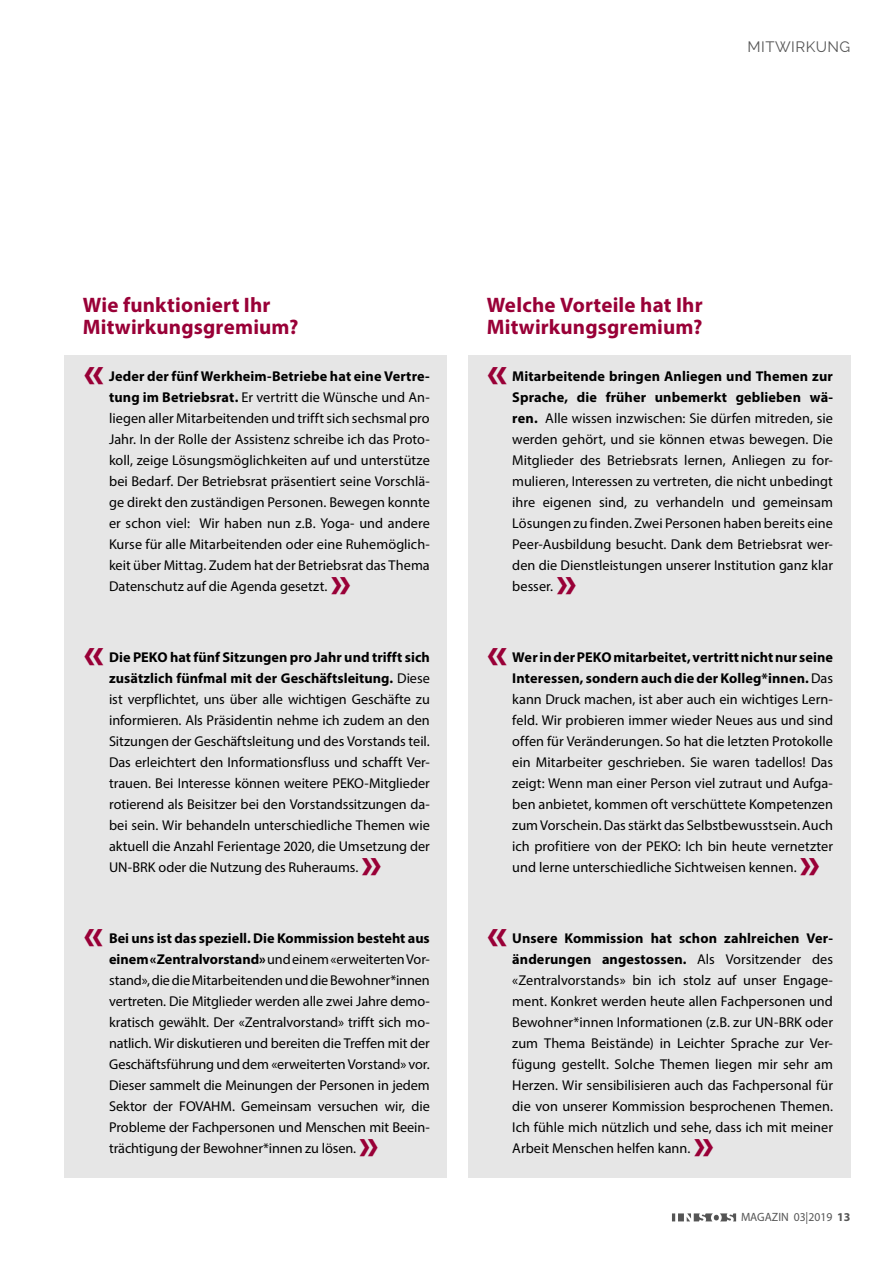
<style>
.page{position:relative;width:893px;height:1263px;background:#fff}
.page>*{position:absolute;margin:0;border:0;box-sizing:border-box;transform-origin:0 0}
.t1{font:700 45px "Myriad Pro";color:#990037}
.t2{font:700 45px "Myriad Pro";color:#990037;scale:.96 1}
.t3{font:700 21px/21.6px "Myriad Pro";letter-spacing:.01em;color:#990037}
.t4{font:15px "Raleway";letter-spacing:.03em;color:#555}
.t5{font:14.25px/21px "Myriad Pro";color:#000;text-align:justify}
.t6{font:12px "Myriad Pro";color:#555}
.s1{font-weight:700}
</style>
<div class="page">
<svg style="left:672px;top:1213px;width:64px;height:8px"></svg>
<div style="left:65px;top:355px;width:382px;height:823px;background:#e6e6e6"></div>
<div style="left:468px;top:355px;width:382px;height:823px;background:#e6e6e6"></div>
<p class="t4" style="left:748px;top:38px;width:104px">MITWIRKUNG</p>
<h2 class="t3" style="left:83px;top:294px;width:217px">Wie funktioniert Ihr<br>Mitwirkungsgremium?</h2>
<h2 class="t3" style="left:487px;top:294px;width:217px">Welche Vorteile hat Ihr<br>Mitwirkungsgremium?</h2>
<h1 class="t1" style="left:84px;top:342px;width:22px">«</h1>
<p class="t5" style="left:109px;top:365px;width:322px"><span class="s1">Jeder der fünf Werkheim-Betriebe hat eine Vertre&shy;tung im Betriebsrat.</span> Er vertritt die Wünsche und An&shy;liegen aller Mitarbeitenden und trifft sich sechsmal pro Jahr. In der Rolle der Assistenz schreibe ich das Proto&shy;koll, zeige Lösungsmöglichkeiten auf und unterstütze bei Bedarf. Der Betriebsrat präsentiert seine Vorschlä&shy;ge direkt den zuständigen Personen. Bewegen konnte er schon viel: Wir haben nun z.B. Yoga- und andere Kurse für alle Mitarbeitenden oder eine Ruhemöglich&shy;keit über Mittag. Zudem hat der Betriebsrat das Thema Datenschutz auf die Agenda gesetzt.</p>
<h1 class="t1" style="left:330px;top:552px;width:22px">»</h1>
<h1 class="t1" style="left:84px;top:623px;width:22px">«</h1>
<p class="t5" style="left:109px;top:646px;width:322px"><span class="s1">Die PEKO hat fünf Sitzungen pro Jahr und trifft sich zusätzlich fünfmal mit der Geschäftsleitung.</span> Diese ist verpflichtet, uns über alle wichtigen Geschäfte zu informieren. Als Präsidentin nehme ich zudem an den Sitzungen der Geschäftsleitung und des Vorstands teil.<br>Das erleichtert den Informationsfluss und schafft Ver&shy;trauen. Bei Interesse können weitere PEKO-Mitglieder rotierend als Beisitzer bei den Vorstandssitzungen da&shy;bei sein. Wir behandeln unterschiedliche Themen wie aktuell die Anzahl Ferientage 2020, die Umsetzung der UN-BRK oder die Nutzung des Ruheraums.</p>
<h1 class="t1" style="left:361px;top:833px;width:22px">»</h1>
<h1 class="t2" style="left:84px;top:904px;width:22px">«</h1>
<p class="t5" style="left:109px;top:927px;width:322px"><span class="s1">Bei uns ist das speziell. Die Kommission besteht aus einem «Zentralvorstand»</span> und einem «erweiterten Vor&shy;stand», die die Mitarbeitenden und die Bewohner*innen vertreten. Die Mitglieder werden alle zwei Jahre demo&shy;kratisch gewählt. Der «Zentralvorstand» trifft sich mo&shy;natlich. Wir diskutieren und bereiten die Treffen mit der Geschäftsführung und dem «erweiterten Vorstand» vor.<br>Dieser sammelt die Meinungen der Personen in jedem Sektor der FOVAHM. Gemeinsam versuchen wir, die Probleme der Fachpersonen und Menschen mit Beein&shy;trächtigung der Bewohner*innen zu lösen.</p>
<h1 class="t2" style="left:359px;top:1114px;width:22px">»</h1>
<h1 class="t1" style="left:487px;top:342px;width:22px">«</h1>
<p class="t5" style="left:512px;top:365px;width:322px"><span class="s1">Mitarbeitende bringen Anliegen und Themen zur Sprache, die früher unbemerkt geblieben wä&shy;ren.</span> Alle wissen inzwischen: Sie dürfen mitreden, sie werden gehört, und sie können etwas bewegen. Die Mitglieder des Betriebsrats lernen, Anliegen zu for&shy;mulieren, Interessen zu vertreten, die nicht unbedingt ihre eigenen sind, zu verhandeln und gemeinsam Lösungen zu finden. Zwei Personen haben bereits eine Peer-Ausbildung besucht. Dank dem Betriebsrat wer&shy;den die Dienstleistungen unserer Institution ganz klar besser.</p>
<h1 class="t1" style="left:556px;top:552px;width:22px">»</h1>
<h1 class="t1" style="left:487px;top:623px;width:22px">«</h1>
<p class="t5" style="left:512px;top:646px;width:322px"><span class="s1">Wer in der PEKO mitarbeitet, vertritt nicht nur seine Interessen, sondern auch die der Kolleg*innen.</span> Das kann Druck machen, ist aber auch ein wichtiges Lern&shy;feld. Wir probieren immer wieder Neues aus und sind offen für Veränderungen. So hat die letzten Protokolle ein Mitarbeiter geschrieben. Sie waren tadellos! Das zeigt: Wenn man einer Person viel zutraut und Aufga&shy;ben anbietet, kommen oft verschüttete Kompetenzen zum Vorschein. Das stärkt das Selbstbewusstsein. Auch ich profitiere von der PEKO: Ich bin heute vernetzter und lerne unterschiedliche Sichtweisen kennen.</p>
<h1 class="t1" style="left:800px;top:833px;width:22px">»</h1>
<h1 class="t1" style="left:487px;top:904px;width:22px">«</h1>
<p class="t5" style="left:512px;top:927px;width:322px"><span class="s1">Unsere Kommission hat schon zahlreichen Ver&shy;änderungen angestossen.</span> Als Vorsitzender des «Zentralvorstands» bin ich stolz auf unser Engage&shy;ment. Konkret werden heute allen Fachpersonen und Bewohner*innen Informationen (z.B. zur UN-BRK oder zum Thema Beistände) in Leichter Sprache zur Ver&shy;fügung gestellt. Solche Themen liegen mir sehr am Herzen. Wir sensibilisieren auch das Fachpersonal für die von unserer Kommission besprochenen Themen.<br>Ich fühle mich nützlich und sehe, dass ich mit meiner Arbeit Menschen helfen kann.</p>
<h1 class="t1" style="left:693px;top:1114px;width:22px">»</h1>
<p class="t6" style="left:741px;top:1210px;width:111px">MAGAZIN 03|2019 <span class="s1">13</span></p>
</div>
